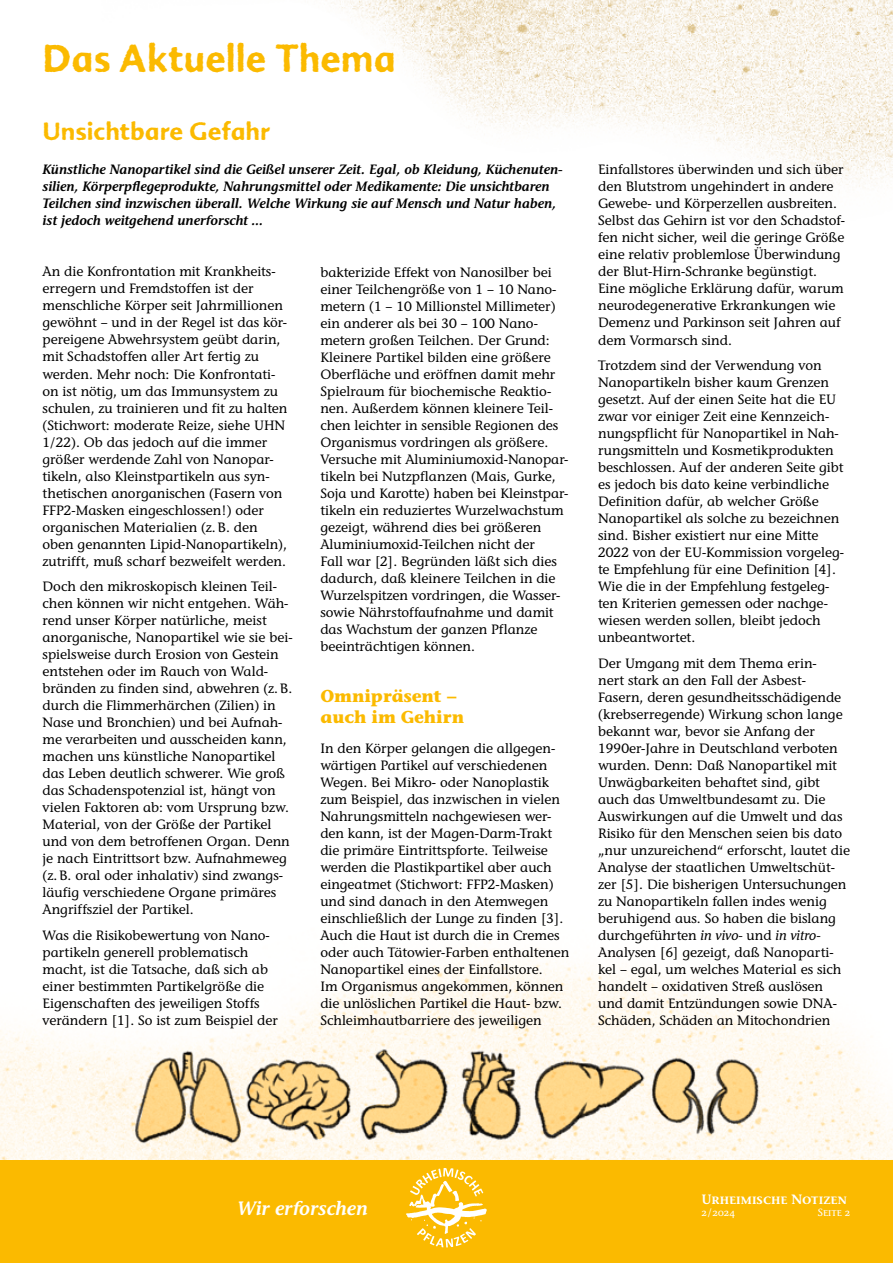
<style>
.page{position:relative;width:893px;height:1263px;background:#fff}
.page>*{position:absolute;margin:0;border:0;box-sizing:border-box;transform-origin:0 0}
.t1{font:37.5px "Advert Rough Three";color:#fbba00;scale:.95 1}
.t2{font:24px "Advert Rough Three";color:#fbba00}
.t3{font:19.35px "Stone Informal ITC Pro Sem Bold Ital";color:#fff}
.t4{font:700 17.25px/21px "Stone Informal ITC Pro";color:#fbba00}
.t5{font:500 13.5px/17px "Stone Informal ITC Pro";color:#000}
.t6{font:13.5px/17px "Stone Informal ITC Pro Sem Bold Ital";color:#000}
.t7{font:600 13.5px "Stone Informal ITC Pro";color:#fff}
.t8{font:500 10.5px "Stone Informal ITC Pro";color:#fff}
.s1{font-style:italic}
</style>
<div class="page">
<img style="left:0;top:942px;width:893px;height:219px">
<img style="left:326px;top:0;width:567px;height:187px">
<div style="left:0;top:1161px;width:893px;height:102px;background:#fbba00"></div>
<svg style="left:406px;top:1168px;width:81px;height:79px"></svg>
<img style="left:128px;top:1037px;width:637px;height:113px">
<h1 class="t1" style="left:43px;top:36px;width:373px">Das Aktuelle Thema</h1>
<h2 class="t2" style="left:43px;top:117px;width:230px">Unsichtbare Gefahr</h2>
<p class="t6" style="left:43px;top:161px;width:522px">Künstliche Nanopartikel sind die Geißel unserer Zeit. Egal, ob Kleidung, Küchenuten&shy;silien, Körperpflegeprodukte, Nahrungsmittel oder Medikamente: Die unsichtbaren Teilchen sind inzwischen überall. Welche Wirkung sie auf Mensch und Natur haben, ist jedoch weitgehend unerforscht …</p>
<p class="t5" style="left:43px;top:263px;width:246px">An die Konfrontation mit Krankheits&shy;erregern und Fremdstoffen ist der menschliche Körper seit Jahrmillionen gewöhnt – und in der Regel ist das kör&shy;pereigene Abwehrsystem geübt darin, mit Schadstoffen aller Art fertig zu werden. Mehr noch: Die Konfrontati&shy;on ist nötig, um das Immunsystem zu schulen, zu trainieren und fit zu halten (Stichwort: moderate Reize, siehe UHN 1/22). Ob das jedoch auf die immer größer werdende Zahl von Nanopar&shy;tikeln, also Kleinstpartikeln aus syn&shy;thetischen anorganischen (Fasern von FFP2-Masken eingeschlossen!) oder organischen Materialien (z.B. den oben genannten Lipid-Nanopartikeln), zutrifft, muß scharf bezweifelt werden.</p>
<p class="t5" style="left:43px;top:578px;width:252px">Doch den mikroskopisch kleinen Teil&shy;chen können wir nicht entgehen. Wäh&shy;rend unser Körper natürliche, meist anorganische, Nanopartikel wie sie bei&shy;spielsweise durch Erosion von Gestein entstehen oder im Rauch von Wald&shy;bränden zu finden sind, abwehren (z.B. durch die Flimmerhärchen (Zilien) in Nase und Bronchien) und bei Aufnah&shy;me verarbeiten und ausscheiden kann, machen uns künstliche Nanopartikel das Leben deutlich schwerer. Wie groß das Schadenspotenzial ist, hängt von vielen Faktoren ab: vom Ursprung bzw.<br>Material, von der Größe der Partikel und von dem betroffenen Organ. Denn je nach Eintrittsort bzw. Aufnahmeweg (z.B. oral oder inhalativ) sind zwangs&shy;läufig verschiedene Organe primäres Angriffsziel der Partikel.</p>
<p class="t5" style="left:43px;top:927px;width:237px">Was die Risikobewertung von Nano&shy;partikeln generell problematisch macht, ist die Tatsache, daß sich ab einer bestimmten Partikelgröße die Eigenschaften des jeweiligen Stoffs verändern [1]. So ist zum Beispiel der</p>
<p class="t5" style="left:320px;top:263px;width:250px">bakterizide Effekt von Nanosilber bei einer Teilchengröße von 1 – 10 Nano&shy;metern (1 – 10 Millionstel Millimeter) ein anderer als bei 30 – 100 Nano&shy;metern großen Teilchen. Der Grund:<br>Kleinere Partikel bilden eine größere Oberfläche und eröffnen damit mehr Spielraum für biochemische Reaktio&shy;nen. Außerdem können kleinere Teil&shy;chen leichter in sensible Regionen des Organismus vordringen als größere.<br>Versuche mit Aluminiumoxid-Nanopar&shy;tikeln bei Nutzpflanzen (Mais, Gurke, Soja und Karotte) haben bei Kleinstpar&shy;tikeln ein reduziertes Wurzelwachstum gezeigt, während dies bei größeren Aluminiumoxid-Teilchen nicht der<br>Fall war [2]. Begründen läßt sich dies dadurch, daß kleinere Teilchen in die Wurzelspitzen vordringen, die Wasser&shy;sowie Nährstoffaufnahme und damit das Wachstum der ganzen Pflanze beeinträchtigen können.</p>
<p class="t4" style="left:320px;top:685px;width:145px">Omnipräsent – auch im Gehirn</p>
<p class="t5" style="left:320px;top:739px;width:251px">In den Körper gelangen die allgegen&shy;wärtigen Partikel auf verschiedenen Wegen. Bei Mikro- oder Nanoplastik zum Beispiel, das inzwischen in vielen Nahrungsmitteln nachgewiesen wer&shy;den kann, ist der Magen-Darm-Trakt die primäre Eintrittspforte. Teilweise werden die Plastikpartikel aber auch eingeatmet (Stichwort: FFP2-Masken) und sind danach in den Atemwegen einschließlich der Lunge zu finden [3].<br>Auch die Haut ist durch die in Cremes oder auch Tätowier-Farben enthaltenen Nanopartikel eines der Einfallstore.<br>Im Organismus angekommen, können die unlöslichen Partikel die Haut- bzw.<br>Schleimhautbarriere des jeweiligen</p>
<p class="t5" style="left:598px;top:161px;width:249px">Einfallstores überwinden und sich über den Blutstrom ungehindert in andere Gewebe- und Körperzellen ausbreiten.<br>Selbst das Gehirn ist vor den Schadstof&shy;fen nicht sicher, weil die geringe Größe eine relativ problemlose Überwindung der Blut-Hirn-Schranke begünstigt.<br>Eine mögliche Erklärung dafür, warum neurodegenerative Erkrankungen wie Demenz und Parkinson seit Jahren auf dem Vormarsch sind.</p>
<p class="t5" style="left:598px;top:357px;width:247px">Trotzdem sind der Verwendung von Nanopartikeln bisher kaum Grenzen gesetzt. Auf der einen Seite hat die EU zwar vor einiger Zeit eine Kennzeich&shy;nungspflicht für Nanopartikel in Nah&shy;rungsmitteln und Kosmetikprodukten beschlossen. Auf der anderen Seite gibt es jedoch bis dato keine verbindliche Definition dafür, ab welcher Größe Nanopartikel als solche zu bezeichnen sind. Bisher existiert nur eine Mitte 2022 von der EU-Kommission vorgeleg&shy;te Empfehlung für eine Definition [4].<br>Wie die in der Empfehlung festgeleg&shy;ten Kriterien gemessen oder nachge&shy;wiesen werden sollen, bleibt jedoch unbeantwortet.</p>
<p class="t5" style="left:598px;top:655px;width:253px">Der Umgang mit dem Thema erin-<br>nert stark an den Fall der Asbest-Fasern, deren gesundheitsschädigende (krebserregende) Wirkung schon lange bekannt war, bevor sie Anfang der 1990er-Jahre in Deutschland verboten wurden. Denn: Daß Nanopartikel mit Unwägbarkeiten behaftet sind, gibt auch das Umweltbundesamt zu. Die Auswirkungen auf die Umwelt und das Risiko für den Menschen seien bis dato „nur unzureichend“ erforscht, lautet die Analyse der staatlichen Umweltschüt&shy;zer [5]. Die bisherigen Untersuchungen zu Nanopartikeln fallen indes wenig beruhigend aus. So haben die bislang durchgeführten <span class="s1">in vivo-</span> und <span class="s1">in vitro-</span>Analysen [6] gezeigt, daß Nanoparti&shy;kel – egal, um welches Material es sich handelt – oxidativen Streß auslösen und damit Entzündungen sowie DNA-Schäden, Schäden an Mitochondrien</p>
<p class="t7" style="left:702px;top:1191px;width:147px">Urheimische Notizen</p>
<h3 class="t3" style="left:237px;top:1196px;width:132px">Wir erforschen</h3>
<p class="t8" style="left:702px;top:1206px;width:35px">2/2024</p>
<p class="t8" style="left:818px;top:1206px;width:34px">Seite 2</p>
</div>
